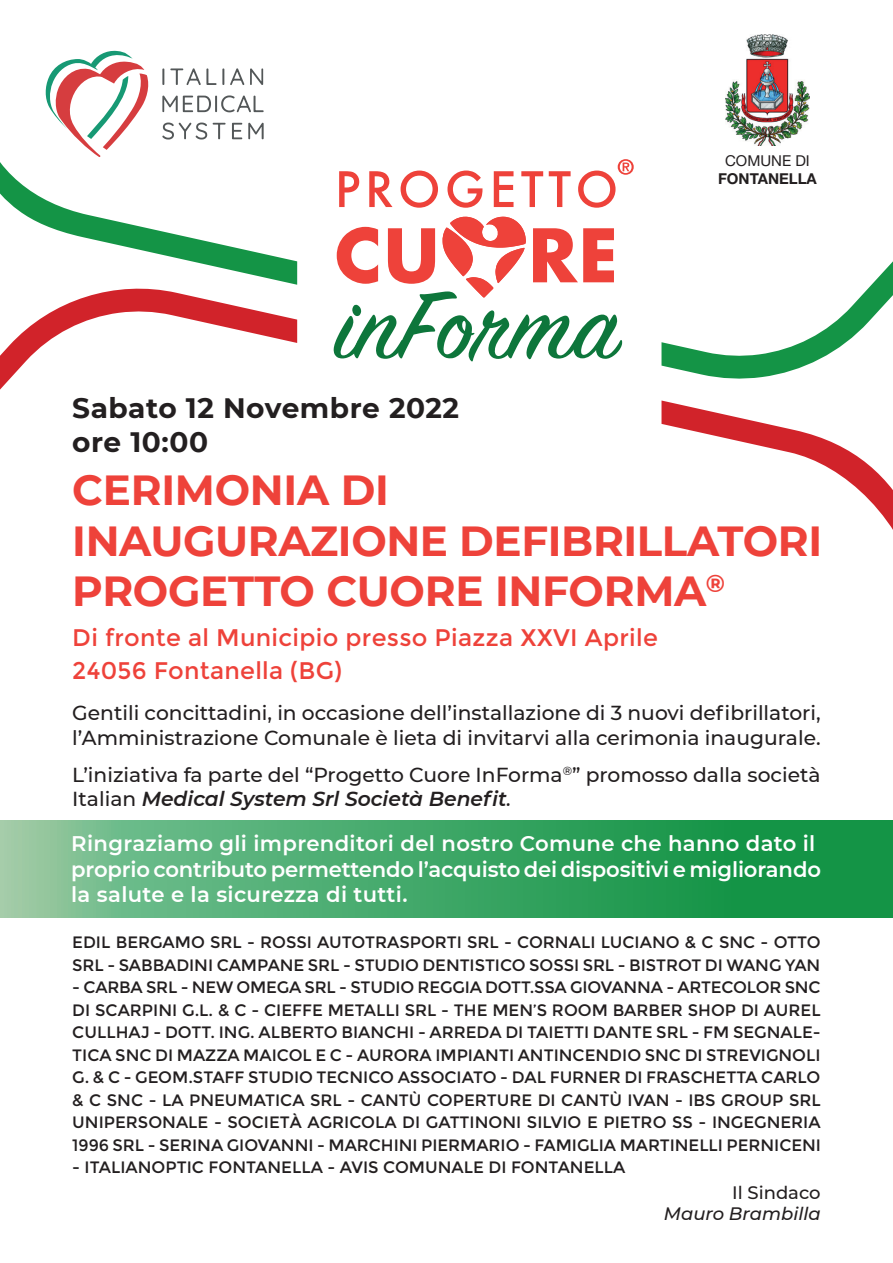
<style>
.page{position:relative;width:893px;height:1263px;background:#fff}
.page>*{position:absolute;margin:0;border:0;box-sizing:border-box;transform-origin:0 0}
.t1{font:700 42px/50.4px "Montserrat";letter-spacing:-.01em;color:#ee423a}
.t2{font:700 28.05px/33.6px "Montserrat";letter-spacing:.02em;color:#231f20}
.t3{font:24px/33px "Montserrat";letter-spacing:.01em;color:#ee423a}
.t4{font:600 21.15px/25.3px "Montserrat";letter-spacing:.005em;color:#fff}
.t5{font:500 20.25px/24.3px "Montserrat";color:#231f20}
.t6{font:italic 500 18px "Montserrat";color:#231f20}
.t7{font:500 18px "Montserrat";color:#231f20}
.t8{font:16.5px/22.5px "Montserrat";letter-spacing:-.005em;color:#231f20}
.t9{font:700 15px "Helvetica Neue LT Std";color:#231f20}
.t10{font:15px "Helvetica Neue LT Std";color:#231f20}
.s1{font-weight:600;font-style:italic}
.s2{font-style:italic}
</style>
<div class="page">
<svg style="left:0;top:820px;width:893px;height:98px;background:#42a869"></svg>
<svg style="left:0;top:122px;width:893px;height:157px"></svg>
<svg style="left:0;top:279px;width:893px;height:251px"></svg>
<svg style="left:339px;top:171px;width:20px;height:36px"></svg>
<svg style="left:369px;top:171px;width:23px;height:36px"></svg>
<svg style="left:401px;top:171px;width:37px;height:37px"></svg>
<svg style="left:447px;top:171px;width:35px;height:37px"></svg>
<svg style="left:494px;top:171px;width:19px;height:36px"></svg>
<svg style="left:521px;top:171px;width:22px;height:36px"></svg>
<svg style="left:549px;top:171px;width:22px;height:36px"></svg>
<svg style="left:578px;top:159px;width:56px;height:49px"></svg>
<svg style="left:334px;top:217px;width:288px;height:145px"></svg>
<img style="left:725px;top:34px;width:84px;height:112px">
<svg style="left:44px;top:50px;width:106px;height:108px"></svg>
<svg style="left:162px;top:68px;width:2px;height:17px"></svg>
<svg style="left:170px;top:68px;width:54px;height:17px"></svg>
<svg style="left:230px;top:68px;width:14px;height:17px"></svg>
<svg style="left:250px;top:68px;width:13px;height:17px"></svg>
<svg style="left:162px;top:95px;width:102px;height:17px"></svg>
<svg style="left:162px;top:123px;width:45px;height:17px"></svg>
<svg style="left:213px;top:123px;width:13px;height:16px"></svg>
<svg style="left:232px;top:123px;width:10px;height:16px"></svg>
<svg style="left:248px;top:123px;width:16px;height:16px"></svg>
<p class="t10" style="left:725px;top:152px;width:86px">COMUNE DI</p>
<p class="t9" style="left:718px;top:170px;width:100px">FONTANELLA</p>
<h2 class="t2" style="left:72px;top:390px;width:388px">Sabato 12 Novembre 2022 ore 10:00</h2>
<h1 class="t1" style="left:72px;top:463px;width:751px">CERIMONIA DI<br>INAUGURAZIONE DEFIBRILLATORI<br>PROGETTO CUORE INFORMA<sup>®</sup></h1>
<h3 class="t3" style="left:72px;top:621px;width:587px">Di fronte al Municipio presso Piazza XXVI Aprile<br>24056 Fontanella (BG)</h3>
<p class="t5" style="left:72px;top:700px;width:750px">Gentili concittadini, in occasione dell’installazione di 3 nuovi defibrillatori, l’Amministrazione Comunale è lieta di invitarvi alla cerimonia inaugurale.</p>
<p class="t5" style="left:72px;top:761px;width:750px">L’iniziativa fa parte del “Progetto Cuore InForma<sup>®</sup>” promosso dalla società<br>Italian <span class="s1">Medical System Srl Società Benefit</span><span class="s2">.</span></p>
<p class="t4" style="left:71px;top:830px;width:751px">Ringraziamo gli imprenditori del nostro Comune che hanno dato il proprio contributo permettendo l’acquisto dei dispositivi e migliorando la salute e la sicurezza di tutti.</p>
<p class="t8" style="left:72px;top:931px;width:750px">EDIL BERGAMO SRL - ROSSI AUTOTRASPORTI SRL - CORNALI LUCIANO &amp; C SNC - OTTO<br>SRL - SABBADINI CAMPANE SRL - STUDIO DENTISTICO SOSSI SRL - BISTROT DI WANG YAN</p>
<p class="t8" style="left:72px;top:976px;width:750px;text-align:justify">- CARBA SRL - NEW OMEGA SRL - STUDIO REGGIA DOTT.SSA GIOVANNA - ARTECOLOR SNC DI SCARPINI G.L. &amp; C - CIEFFE METALLI SRL - THE MEN’S ROOM BARBER SHOP DI AUREL CULLHAJ - DOTT. ING. ALBERTO BIANCHI - ARREDA DI TAIETTI DANTE SRL - FM SEGNALE-TICA SNC DI MAZZA MAICOL E C - AURORA IMPIANTI ANTINCENDIO SNC DI STREVIGNOLI G. &amp; C - GEOM.STAFF STUDIO TECNICO ASSOCIATO - DAL FURNER DI FRASCHETTA CARLO &amp; C SNC - LA PNEUMATICA SRL - CANTÙ COPERTURE DI CANTÙ IVAN - IBS GROUP SRL UNIPERSONALE - SOCIETÀ AGRICOLA DI GATTINONI SILVIO E PIETRO SS - INGEGNERIA 1996 SRL - SERINA GIOVANNI - MARCHINI PIERMARIO - FAMIGLIA MARTINELLI PERNICENI</p>
<p class="t8" style="left:72px;top:1156px;width:555px">- ITALIANOPTIC FONTANELLA - AVIS COMUNALE DI FONTANELLA</p>
<p class="t7" style="left:732px;top:1180px;width:90px">Il Sindaco</p>
<p class="t6" style="left:664px;top:1201px;width:158px">Mauro Brambilla</p>
</div>
